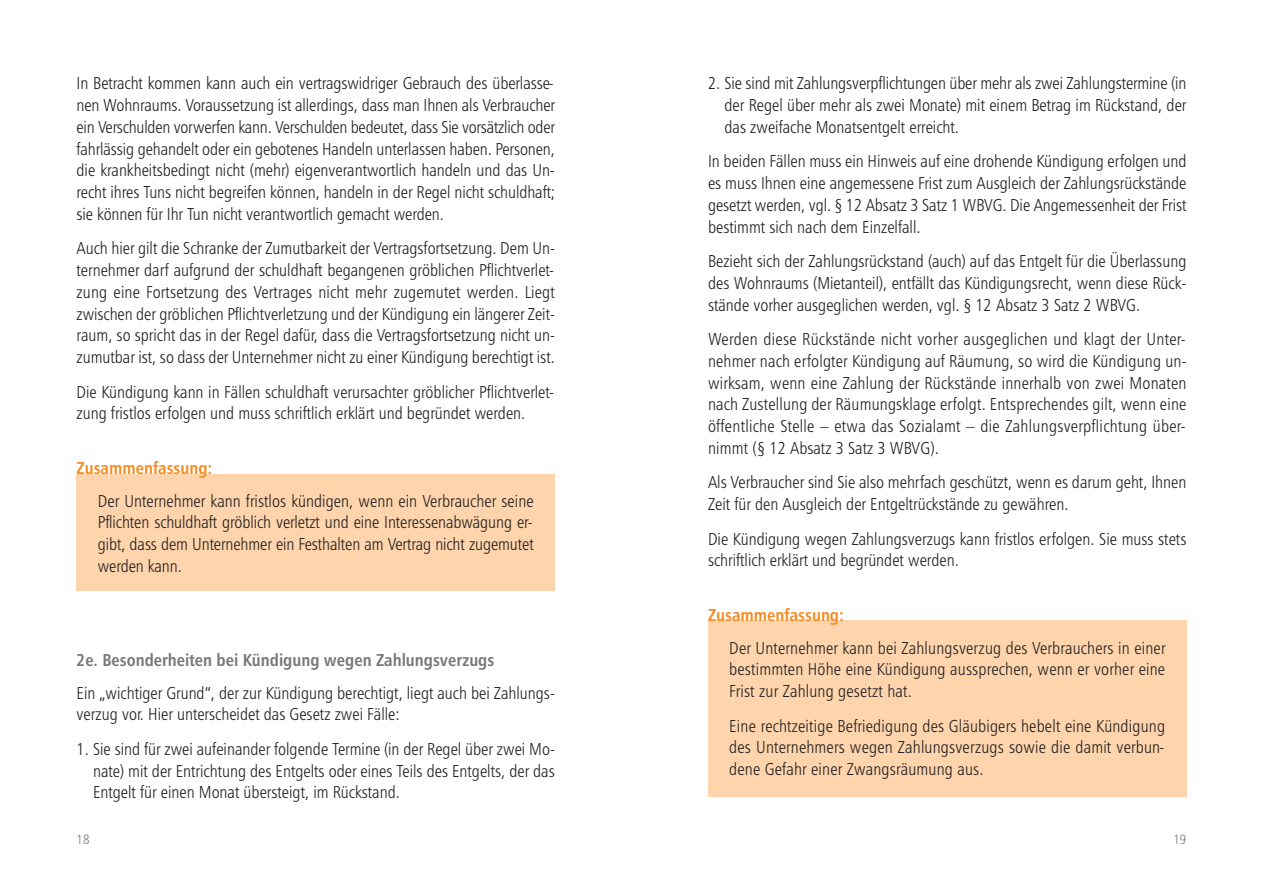
<style>
.page{position:relative;width:1263px;height:893px;background:#fff}
.page>*{position:absolute;margin:0;border:0;box-sizing:border-box;transform-origin:0 0}
.t1{font:17.25px/21.8px "Humanist 777 BT Light Condensed B";color:#231f20;text-align:justify}
.t2{font:17.25px "Humanist 777 BT Bold Condensed B";color:#76787b}
.t3{font:17.25px "Humanist 777 BT Bold Condensed B";color:#f68b1f}
.t4{font:13.5px "Humanist 777 BT Light Condensed B";color:#76787b}
</style>
<div class="page">
<div style="left:708px;top:621px;width:478px;height:176px;background:#fdd4ac"></div>
<div style="left:77px;top:474px;width:478px;height:117px;background:#fdd4ac"></div>
<p class="t1" style="left:77px;top:74px;width:480px">In Betracht kommen kann auch ein vertragswidriger Gebrauch des überlasse&shy;nen Wohnraums. Voraussetzung ist allerdings, dass man Ihnen als Verbraucher ein Verschulden vorwerfen kann. Verschulden bedeutet, dass Sie vorsätzlich oder fahrlässig gehandelt oder ein gebotenes Handeln unterlassen haben. Personen, die krankheitsbedingt nicht (mehr) eigenverantwortlich handeln und das Un&shy;recht ihres Tuns nicht begreifen können, handeln in der Regel nicht schuldhaft; sie können für Ihr Tun nicht verantwortlich gemacht werden.</p>
<p class="t1" style="left:77px;top:239px;width:480px">Auch hier gilt die Schranke der Zumutbarkeit der Vertragsfortsetzung. Dem Un&shy;ternehmer darf aufgrund der schuldhaft begangenen gröblichen Pflichtverlet&shy;zung eine Fortsetzung des Vertrages nicht mehr zugemutet werden. Liegt zwischen der gröblichen Pflichtverletzung und der Kündigung ein längerer Zeit&shy;raum, so spricht das in der Regel dafür, dass die Vertragsfortsetzung nicht un&shy;zumutbar ist, so dass der Unternehmer nicht zu einer Kündigung berechtigt ist.</p>
<p class="t1" style="left:77px;top:382px;width:479px">Die Kündigung kann in Fällen schuldhaft verursachter gröblicher Pflichtverlet&shy;zung fristlos erfolgen und muss schriftlich erklärt und begründet werden.</p>
<p class="t3" style="left:77px;top:461px;width:137px">Zusammenfassung:</p>
<p class="t1" style="left:98px;top:491px;width:437px">Der Unternehmer kann fristlos kündigen, wenn ein Verbraucher seine Pflichten schuldhaft gröblich verletzt und eine Interessenabwägung er&shy;gibt, dass dem Unternehmer ein Festhalten am Vertrag nicht zugemutet werden kann.</p>
<p class="t2" style="left:77px;top:653px;width:419px">2e. Besonderheiten bei Kündigung wegen Zahlungsverzugs</p>
<p class="t1" style="left:77px;top:683px;width:480px">Ein „wichtiger Grund“, der zur Kündigung berechtigt, liegt auch bei Zahlungs&shy;verzug vor. Hier unterscheidet das Gesetz zwei Fälle:</p>
<p class="t1" style="left:93px;top:739px;width:463px;text-indent:-16px">1. Sie sind für zwei aufeinander folgende Termine (in der Regel über zwei Mo&shy;nate) mit der Entrichtung des Entgelts oder eines Teils des Entgelts, der das Entgelt für einen Monat übersteigt, im Rückstand.</p>
<p class="t1" style="left:724px;top:74px;width:463px;text-indent:-16px">2. Sie sind mit Zahlungsverpflichtungen über mehr als zwei Zahlungstermine (in der Regel über mehr als zwei Monate) mit einem Betrag im Rückstand, der das zweifache Monatsentgelt erreicht.</p>
<p class="t1" style="left:708px;top:152px;width:480px">In beiden Fällen muss ein Hinweis auf eine drohende Kündigung erfolgen und es muss Ihnen eine angemessene Frist zum Ausgleich der Zahlungsrückstände gesetzt werden, vgl. § 12 Absatz 3 Satz 1 WBVG. Die Angemessenheit der Frist bestimmt sich nach dem Einzelfall.</p>
<p class="t1" style="left:708px;top:252px;width:480px">Bezieht sich der Zahlungsrückstand (auch) auf das Entgelt für die Überlassung des Wohnraums (Mietanteil), entfällt das Kündigungsrecht, wenn diese Rück&shy;stände vorher ausgeglichen werden, vgl. § 12 Absatz 3 Satz 2 WBVG.</p>
<p class="t1" style="left:708px;top:330px;width:480px">Werden diese Rückstände nicht vorher ausgeglichen und klagt der Unter&shy;nehmer nach erfolgter Kündigung auf Räumung, so wird die Kündigung un&shy;wirksam, wenn eine Zahlung der Rückstände innerhalb von zwei Monaten nach Zustellung der Räumungsklage erfolgt. Entsprechendes gilt, wenn eine öffentliche Stelle – etwa das Sozialamt – die Zahlungsverpflichtung über&shy;nimmt (§ 12 Absatz 3 Satz 3 WBVG).</p>
<p class="t1" style="left:708px;top:473px;width:480px">Als Verbraucher sind Sie also mehrfach geschützt, wenn es darum geht, Ihnen<br>Zeit für den Ausgleich der Entgeltrückstände zu gewähren.</p>
<p class="t1" style="left:708px;top:529px;width:480px">Die Kündigung wegen Zahlungsverzugs kann fristlos erfolgen. Sie muss stets schriftlich erklärt und begründet werden.</p>
<p class="t3" style="left:708px;top:608px;width:137px">Zusammenfassung:</p>
<p class="t1" style="left:729px;top:638px;width:438px">Der Unternehmer kann bei Zahlungsverzug des Verbrauchers in einer bestimmten Höhe eine Kündigung aussprechen, wenn er vorher eine Frist zur Zahlung gesetzt hat.</p>
<p class="t1" style="left:729px;top:716px;width:437px">Eine rechtzeitige Befriedigung des Gläubigers hebelt eine Kündigung des Unternehmers wegen Zahlungsverzugs sowie die damit verbun&shy;dene Gefahr einer Zwangsräumung aus.</p>
<p class="t4" style="left:77px;top:833px;width:14px">18</p>
<p class="t4" style="left:1173px;top:833px;width:14px">19</p>
</div>
